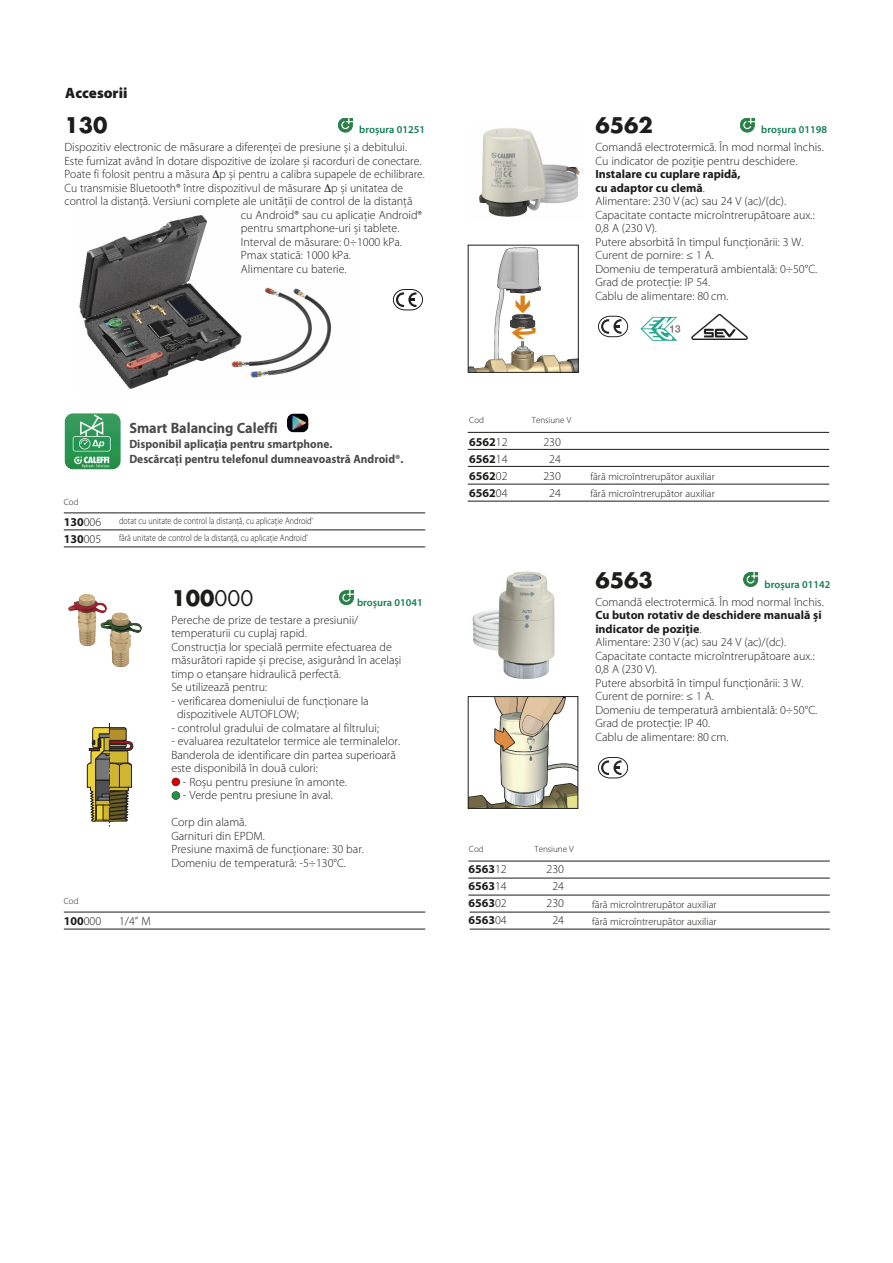
<style>
.page{position:relative;width:893px;height:1263px;background:#fff}
.page>*{position:absolute;margin:0;border:0;box-sizing:border-box;transform-origin:0 0}
.t1{font:700 21px "Futura";color:#1d1d1c}
.t2{font:700 15px "Myriad Pro";color:#4a4a49;scale:.95 1}
.t3{font:900 15px "Myriad Pro";color:#1d1d1c}
.t4{font:300 12px/13.5px "Myriad Pro";color:#1d1d1c}
.t5{font:700 12px/14.4px "Myriad Pro";color:#4a4a49;scale:.95 1}
.t6{font:700 12px/17px "Myriad Pro";color:#1d1d1c}
.t7{font:300 10.5px/17px "Myriad Pro";color:#1d1d1c}
.t8{font:600 10.5px "Myriad Pro";color:#137b50}
.t9{font:300 9.6px/17px "Myriad Pro";color:#1d1d1c;scale:.85 1}
.t10{font:300 9px "Myriad Pro";color:#1d1d1c}
.s1{font-weight:700}
.s2{font-weight:300}
.s3{font-weight:400}
.s4{color:#fff}
</style>
<div class="page">
<hr style="left:468px;top:861px;width:362px;height:1px;background:#1d1d1c">
<hr style="left:468px;top:878px;width:362px;height:1px;background:#1d1d1c">
<hr style="left:468px;top:895px;width:362px;height:1px;background:#1d1d1c">
<svg style="left:744px;top:572px;width:14px;height:14px"></svg>
<svg style="left:598px;top:757px;width:30px;height:21px"></svg>
<img style="left:472px;top:571px;width:83px;height:108px">
<hr style="left:470px;top:912px;width:360px;height:1px;background:#1d1d1c">
<hr style="left:470px;top:929px;width:360px;height:1px;background:#1d1d1c">
<svg style="left:740px;top:118px;width:14px;height:14px"></svg>
<svg style="left:598px;top:316px;width:30px;height:21px"></svg>
<svg style="left:640px;top:317px;width:40px;height:24px"></svg>
<img style="left:692px;top:314px;width:56px;height:26px">
<img style="left:479px;top:128px;width:101px;height:89px">
<hr style="left:468px;top:432px;width:361px;height:1px;background:#1d1d1c">
<hr style="left:468px;top:449px;width:361px;height:1px;background:#1d1d1c">
<hr style="left:468px;top:466px;width:361px;height:1px;background:#1d1d1c">
<hr style="left:468px;top:484px;width:361px;height:1px;background:#1d1d1c">
<hr style="left:468px;top:501px;width:361px;height:1px;background:#1d1d1c">
<img style="left:79px;top:215px;width:253px;height:174px">
<hr style="left:64px;top:513px;width:361px;height:1px;background:#1d1d1c">
<hr style="left:64px;top:530px;width:361px;height:1px;background:#1d1d1c">
<hr style="left:64px;top:547px;width:361px;height:1px;background:#1d1d1c">
<svg style="left:393px;top:289px;width:30px;height:21px"></svg>
<svg style="left:338px;top:118px;width:14px;height:14px"></svg>
<img style="left:65px;top:413px;width:56px;height:56px;border-radius:9px">
<div style="left:64px;top:412px;width:58px;height:58px;border:2px solid #fff;border-radius:9px"></div>
<img style="left:287px;top:413px;width:22px;height:19px;border-radius:6px">
<div style="left:286px;top:413px;width:23px;height:20px;border:2px solid #fff;border-radius:7px"></div>
<svg style="left:339px;top:591px;width:14px;height:14px"></svg>
<img style="left:68px;top:600px;width:74px;height:67px">
<div style="left:172px;top:778px;width:8px;height:8px;background:#db0000;border-radius:50%"></div>
<div style="left:172px;top:778px;width:8px;height:8px;border:1px solid #1d1d1c;border-radius:50%"></div>
<div style="left:172px;top:791px;width:8px;height:8px;background:#249446;border-radius:50%"></div>
<div style="left:172px;top:791px;width:8px;height:9px;border:1px solid #1d1d1c;border-radius:50%"></div>
<svg style="left:87px;top:723px;width:46px;height:103px"></svg>
<hr style="left:64px;top:912px;width:361px;height:1px;background:#1d1d1c">
<hr style="left:64px;top:929px;width:361px;height:1px;background:#1d1d1c">
<img style="left:470px;top:247px;width:106px;height:124px">
<img style="left:470px;top:698px;width:106px;height:109px">
<div style="left:468px;top:696px;width:110px;height:113px;border:1px solid #1d1d1c"></div>
<div style="left:537px;top:293px;width:18px;height:18px;background:#fff"></div>
<div style="left:538px;top:320px;width:19px;height:22px;background:#fff"></div>
<p class="t3" style="left:65px;top:87px;width:64px">Accesorii</p>
<h1 class="t1" style="left:64px;top:116px;width:45px">130</h1>
<p class="t8" style="left:359px;top:126px;width:67px">broșura 01251</p>
<p class="t4" style="left:64px;top:141px;width:344px">Dispozitiv electronic de măsurare a diferenței de presiune și a debitului.</p>
<p class="t4" style="left:64px;top:155px;width:358px">Este furnizat având în dotare dispozitive de izolare și racorduri de conectare.</p>
<p class="t4" style="left:64px;top:168px;width:362px">Poate fi folosit pentru a măsura p și pentru a calibra supapele de echilibrare.</p>
<p class="t4" style="left:64px;top:182px;width:340px">Cu transmisie Bluetooth® între dispozitivul de măsurare p și unitatea de</p>
<p class="t4" style="left:64px;top:195px;width:349px">control la distanță. Versiuni complete ale unității de control de la distanță</p>
<p class="t4" style="left:241px;top:209px;width:183px">cu Android® sau cu aplicație Android®</p>
<p class="t4" style="left:241px;top:222px;width:160px">pentru smartphone-uri și tablete.</p>
<p class="t4" style="left:241px;top:236px;width:162px">Interval de măsurare: 0÷1000 kPa.</p>
<p class="t4" style="left:241px;top:249px;width:111px">Pmax statică: 1000 kPa.</p>
<p class="t4" style="left:241px;top:263px;width:107px">Alimentare cu baterie.</p>
<h1 class="t1" style="left:595px;top:116px;width:59px">6562</h1>
<p class="t8" style="left:761px;top:126px;width:67px">broșura 01198</p>
<p class="t4" style="left:595px;top:141px;width:230px">Comandă electrotermică. În mod normal închis.<br>Cu indicator de poziție pentru deschidere.</p>
<p class="t4" style="left:595px;top:168px;width:223px"><span class="s1">Instalare cu cuplare rapidă,<br>cu adaptor cu clemă</span>.<br>Alimentare: 230 V (ac) sau 24 V (ac)/(dc).<br>Capacitate contacte microîntrerupătoare aux.:<br>0,8 A (230 V).<br>Putere absorbită în timpul funcționării: 3 W.<br>Curent de pornire: ≤ 1 A.<br>Domeniu de temperatură ambientală: 0÷50°C.<br>Grad de protecție: IP 54.<br>Cablu de alimentare: 80 cm.</p>
<p class="t10" style="left:64px;top:498px;width:16px">Cod</p>
<p class="t2" style="left:129px;top:422px;width:158px">Smart Balancing Caleffi</p>
<p class="t5" style="left:129px;top:438px;width:290px">Disponibil aplicația pentru smartphone.<br>Descărcați pentru telefonul dumneavoastră Android®.</p>
<p class="t6" style="left:64px;top:515px;width:39px">130<span class="s2">006<br></span>130<span class="s2">005</span></p>
<p class="t9" style="left:119px;top:513px;width:230px">dotat cu unitate de control la distanță, cu aplicație Android<sup>® </sup>fără unitate de control de la distanță, cu aplicație Android<sup>®</sup></p>
<p class="t10" style="left:64px;top:898px;width:16px">Cod</p>
<p class="t6" style="left:64px;top:914px;width:39px">100<span class="s2">000</span></p>
<p class="t4" style="left:119px;top:915px;width:33px">1/4” M</p>
<h1 class="t1" style="left:171px;top:588px;width:84px">100<span class="s3">000</span></h1>
<p class="t8" style="left:357px;top:598px;width:67px">broșura 01041</p>
<p class="t4" style="left:171px;top:614px;width:232px">Pereche de prize de testare a presiunii/ temperaturii cu cuplaj rapid.<br>Construcția lor specială permite efectuarea de măsurători rapide și precise, asigurând în același timp o etanșare hidraulică perfectă.<br>Se utilizează pentru:</p>
<p class="t4" style="left:177px;top:695px;width:193px;text-indent:-6px">- verificarea domeniului de funcționare la dispozitivele AUTOFLOW;</p>
<p class="t4" style="left:171px;top:722px;width:209px">- controlul gradului de colmatare al filtrului;</p>
<p class="t4" style="left:171px;top:736px;width:230px">- evaluarea rezultatelor termice ale terminalelor.<br>Banderola de identificare din partea superioară este disponibilă în două culori:</p>
<p class="t4" style="left:183px;top:776px;width:166px">- Roșu pentru presiune în amonte.</p>
<p class="t4" style="left:183px;top:790px;width:151px">- Verde pentru presiune în aval.</p>
<p class="t4" style="left:171px;top:817px;width:194px">Corp din alamă.<br>Garnituri din EPDM.<br>Presiune maximă de funcționare: 30 bar.<br>Domeniu de temperatură: -5÷130°C.</p>
<p class="t10" style="left:469px;top:417px;width:16px">Cod</p>
<p class="t10" style="left:532px;top:417px;width:41px">Tensiune V</p>
<p class="t6" style="left:469px;top:434px;width:40px">6562<span class="s2">12<br></span>6562<span class="s2">14</span></p>
<p class="t4" style="left:543px;top:434px;width:19px;line-height:17px">230<br><span class="s4">2</span>24</p>
<p class="t6" style="left:469px;top:469px;width:40px">6562<span class="s2">02<br></span>6562<span class="s2">04</span></p>
<p class="t4" style="left:543px;top:469px;width:19px;line-height:17px">230<br><span class="s4">2</span>24</p>
<p class="t7" style="left:590px;top:468px;width:126px">fără microîntrerupător auxiliar fără microîntrerupător auxiliar</p>
<h1 class="t1" style="left:595px;top:570px;width:59px">6563</h1>
<p class="t8" style="left:765px;top:580px;width:67px">broșura 01142</p>
<p class="t4" style="left:595px;top:596px;width:230px">Comandă electrotermică. În mod normal închis.</p>
<p class="t4" style="left:595px;top:609px;width:228px"><span class="s1">Cu buton rotativ de deschidere manuală și indicator de poziție</span>.<br>Alimentare: 230 V (ac) sau 24 V (ac)/(dc).<br>Capacitate contacte microîntrerupătoare aux.:<br>0,8 A (230 V).<br>Putere absorbită în timpul funcționării: 3 W.<br>Curent de pornire: ≤ 1 A.<br>Domeniu de temperatură ambientală: 0÷50°C.<br>Grad de protecție: IP 40.<br>Cablu de alimentare: 80 cm.</p>
<p class="t10" style="left:469px;top:846px;width:16px">Cod</p>
<p class="t10" style="left:535px;top:846px;width:41px">Tensiune V</p>
<p class="t6" style="left:468px;top:862px;width:40px;text-align:justify">6563<span class="s2">12<br></span>6563<span class="s2">14<br></span>6563<span class="s2">02<br></span>6563<span class="s2">04</span></p>
<p class="t4" style="left:547px;top:862px;width:19px;line-height:17px;text-align:center">230<br>24<br>230<br>24</p>
<p class="t7" style="left:592px;top:897px;width:126px">fără microîntrerupător auxiliar fără microîntrerupător auxiliar</p>
</div>
